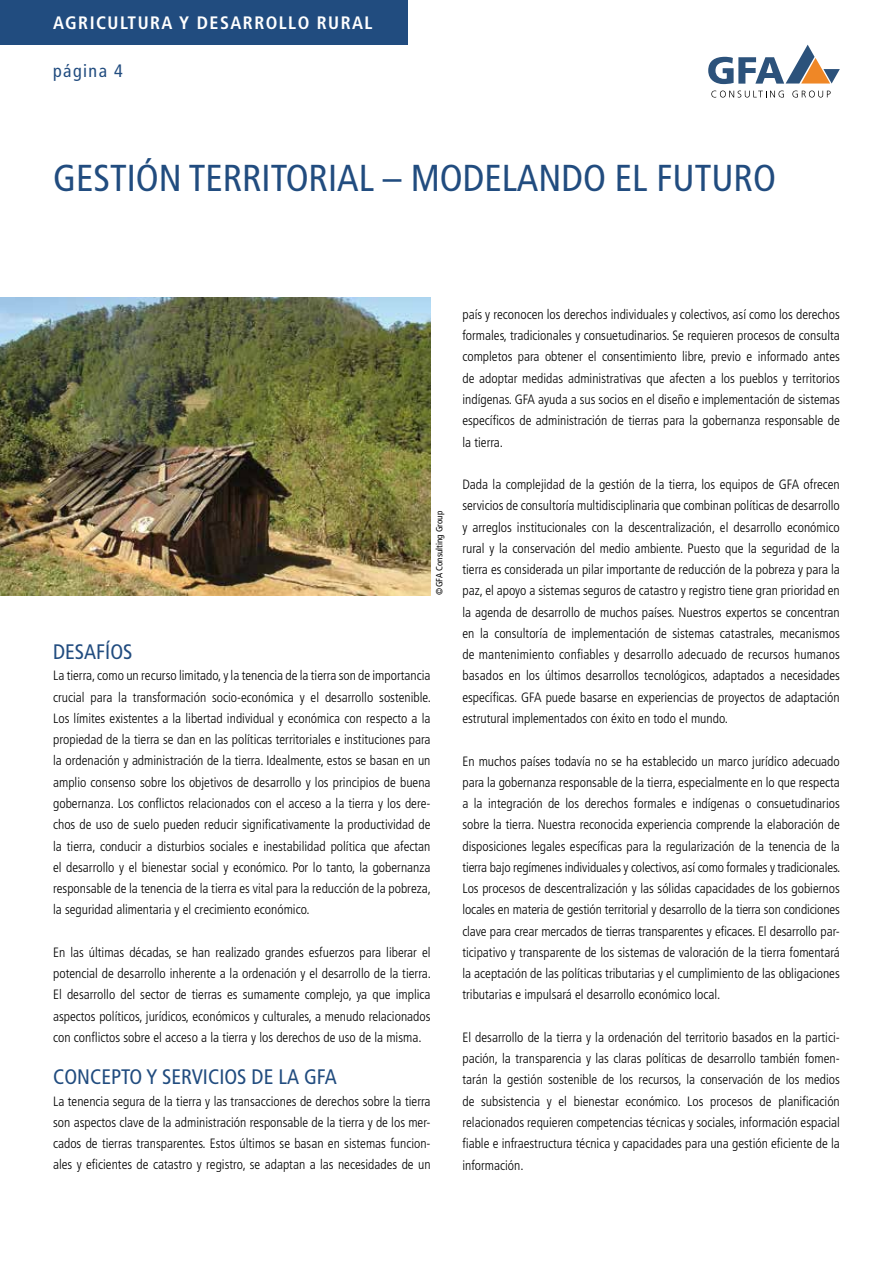
<style>
.page{position:relative;width:893px;height:1263px;background:#fff}
.page>*{position:absolute;margin:0;border:0;box-sizing:border-box;transform-origin:0 0}
.t1{font:condensed 37.5px "Frutiger LT Std";color:#214c7f}
.t2{font:condensed 21px "Frutiger LT Std";color:#214c7f}
.t3{font:700 condensed 18px "Frutiger LT Std";letter-spacing:.08em;color:#fff}
.t4{font:condensed 18px "Frutiger LT Std";letter-spacing:.08em;color:#214c7f}
.t5{font:300 condensed 13.5px/21.3px "Frutiger LT Std";color:#000;text-align:justify}
.t6{font:condensed 9px "Frutiger LT Std";color:#000}
</style>
<div class="page">
<svg style="left:711px;top:91px;width:73px;height:7px"></svg>
<svg style="left:792px;top:91px;width:39px;height:7px"></svg>
<svg style="left:708px;top:45px;width:132px;height:39px"></svg>
<div style="left:0;top:0;width:408px;height:45px;background:#214c7f"></div>
<img style="left:0;top:298px;width:431px;height:297px">
<h3 class="t3" style="left:53px;top:12px;width:321px">AGRICULTURA Y DESARROLLO RURAL</h3>
<h3 class="t4" style="left:53px;top:61px;width:71px">página 4</h3>
<h1 class="t1" style="left:53px;top:157px;width:724px">GESTIÓN TERRITORIAL – MODELANDO EL FUTURO</h1>
<p class="t6" style="left:434px;top:595px;width:86px;rotate:-90deg">©GFA Consulting Group</p>
<h2 class="t2" style="left:53px;top:640px;width:81px">DESAFÍOS</h2>
<p class="t5" style="left:53px;top:665px;width:379px">La tierra, como un recurso limitado, y la tenencia de la tierra son de importancia crucial para la transformación socio-económica y el desarrollo sostenible.<br>Los límites existentes a la libertad individual y económica con respecto a la propiedad de la tierra se dan en las políticas territoriales e instituciones para la ordenación y administración de la tierra. Idealmente, estos se basan en un amplio consenso sobre los objetivos de desarrollo y los principios de buena gobernanza. Los conflictos relacionados con el acceso a la tierra y los dere&shy;chos de uso de suelo pueden reducir significativamente la productividad de la tierra, conducir a disturbios sociales e inestabilidad política que afectan el desarrollo y el bienestar social y económico. Por lo tanto, la gobernanza responsable de la tenencia de la tierra es vital para la reducción de la pobreza, la seguridad alimentaria y el crecimiento económico.</p>
<p class="t5" style="left:53px;top:942px;width:379px">En las últimas décadas, se han realizado grandes esfuerzos para liberar el potencial de desarrollo inherente a la ordenación y el desarrollo de la tierra.<br>El desarrollo del sector de tierras es sumamente complejo, ya que implica aspectos políticos, jurídicos, económicos y culturales, a menudo relacionados con conflictos sobre el acceso a la tierra y los derechos de uso de la misma.</p>
<h2 class="t2" style="left:53px;top:1065px;width:285px">CONCEPTO Y SERVICIOS DE LA GFA</h2>
<p class="t5" style="left:53px;top:1090px;width:379px">La tenencia segura de la tierra y las transacciones de derechos sobre la tierra son aspectos clave de la administración responsable de la tierra y de los mer&shy;cados de tierras transparentes. Estos últimos se basan en sistemas funcion&shy;ales y eficientes de catastro y registro, se adaptan a las necesidades de un</p>
<p class="t5" style="left:462px;top:304px;width:379px">país y reconocen los derechos individuales y colectivos, así como los derechos formales, tradicionales y consuetudinarios. Se requieren procesos de consulta completos para obtener el consentimiento libre, previo e informado antes de adoptar medidas administrativas que afecten a los pueblos y territorios indígenas. GFA ayuda a sus socios en el diseño e implementación de sistemas específicos de administración de tierras para la gobernanza responsable de la tierra.</p>
<p class="t5" style="left:462px;top:474px;width:379px">Dada la complejidad de la gestión de la tierra, los equipos de GFA ofrecen servicios de consultoría multidisciplinaria que combinan políticas de desarrollo y arreglos institucionales con la descentralización, el desarrollo económico rural y la conservación del medio ambiente. Puesto que la seguridad de la tierra es considerada un pilar importante de reducción de la pobreza y para la paz, el apoyo a sistemas seguros de catastro y registro tiene gran prioridad en la agenda de desarrollo de muchos países. Nuestros expertos se concentran en la consultoría de implementación de sistemas catastrales, mecanismos de mantenimiento confiables y desarrollo adecuado de recursos humanos basados en los últimos desarrollos tecnológicos, adaptados a necesidades específicas. GFA puede basarse en experiencias de proyectos de adaptación estrutural implementados con éxito en todo el mundo.</p>
<p class="t5" style="left:462px;top:750px;width:379px">En muchos países todavía no se ha establecido un marco jurídico adecuado para la gobernanza responsable de la tierra, especialmente en lo que respecta a la integración de los derechos formales e indígenas o consuetudinarios sobre la tierra. Nuestra reconocida experiencia comprende la elaboración de disposiciones legales específicas para la regularización de la tenencia de la tierra bajo regímenes individuales y colectivos, así como formales y tradicionales.<br>Los procesos de descentralización y las sólidas capacidades de los gobiernos locales en materia de gestión territorial y desarrollo de la tierra son condiciones clave para crear mercados de tierras transparentes y eficaces. El desarrollo par&shy;ticipativo y transparente de los sistemas de valoración de la tierra fomentará la aceptación de las políticas tributarias y el cumplimiento de las obligaciones tributarias e impulsará el desarrollo económico local.</p>
<p class="t5" style="left:462px;top:1027px;width:379px">El desarrollo de la tierra y la ordenación del territorio basados en la partici&shy;pación, la transparencia y las claras políticas de desarrollo también fomen&shy;tarán la gestión sostenible de los recursos, la conservación de los medios de subsistencia y el bienestar económico. Los procesos de planificación relacionados requieren competencias técnicas y sociales, información espacial fiable e infraestructura técnica y capacidades para una gestión eficiente de la información.</p>
</div>
